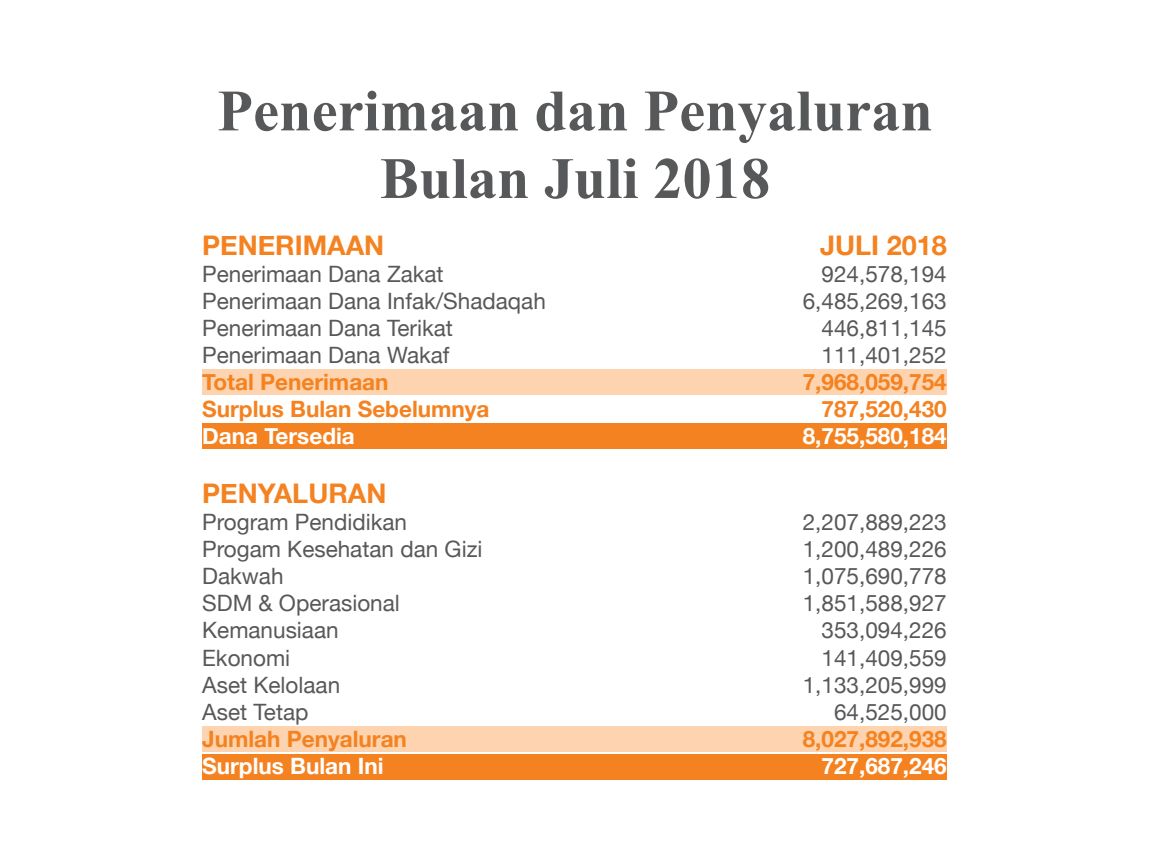
<style>
.page{position:relative;width:1149px;height:862px;background:#fff}
.page>*{position:absolute;margin:0;border:0;box-sizing:border-box;transform-origin:0 0}
.t1{font:700 58.5px "Times New Roman";color:#57585a}
.t2{font:700 27px "Helvetica Neue";color:#f58220}
.t3{font:22.5px "Helvetica Neue";color:#57585a}
.t4{font:700 22.5px "Helvetica Neue";color:#f58220}
.t5{font:700 22.5px "Helvetica Neue";color:#fff}
</style>
<div class="page">
<div style="left:202px;top:726px;width:744px;height:25px;background:#fdd4af"></div>
<div style="left:202px;top:754px;width:744px;height:25px;background:#f58220"></div>
<div style="left:202px;top:423px;width:744px;height:25px;background:#f58220"></div>
<div style="left:202px;top:369px;width:744px;height:25px;background:#fdd4af"></div>
<p class="t1" style="left:217px;top:68px;width:717px">Penerimaan dan Penyaluran</p>
<p class="t1" style="left:380px;top:136px;width:392px">Bulan Juli 2018</p>
<p class="t2" style="left:202px;top:228px;width:183px">PENERIMAAN</p>
<p class="t3" style="left:202px;top:260px;width:243px">Penerimaan Dana Zakat</p>
<p class="t3" style="left:202px;top:287px;width:345px">Penerimaan Dana Infak/Shadaqah</p>
<p class="t3" style="left:202px;top:314px;width:252px">Penerimaan Dana Terikat</p>
<p class="t3" style="left:202px;top:341px;width:249px">Penerimaan Dana Wakaf</p>
<p class="t4" style="left:202px;top:367px;width:188px">Total Penerimaan</p>
<p class="t4" style="left:202px;top:394px;width:289px">Surplus Bulan Sebelumnya</p>
<p class="t5" style="left:202px;top:421px;width:154px">Dana Tersedia</p>
<p class="t2" style="left:202px;top:476px;width:186px">PENYALURAN</p>
<p class="t3" style="left:202px;top:508px;width:206px">Program Pendidikan</p>
<p class="t3" style="left:202px;top:535px;width:282px">Progam Kesehatan dan Gizi</p>
<p class="t3" style="left:202px;top:562px;width:83px">Dakwah</p>
<p class="t3" style="left:202px;top:589px;width:199px">SDM &amp; Operasional</p>
<p class="t3" style="left:202px;top:616px;width:138px">Kemanusiaan</p>
<p class="t3" style="left:202px;top:643px;width:89px">Ekonomi</p>
<p class="t3" style="left:202px;top:670px;width:139px">Aset Kelolaan</p>
<p class="t3" style="left:202px;top:697px;width:108px">Aset Tetap</p>
<p class="t4" style="left:202px;top:724px;width:206px">Jumlah Penyaluran</p>
<p class="t5" style="left:202px;top:751px;width:183px">Surplus Bulan Ini</p>
<p class="t2" style="left:819px;top:228px;width:128px">JULI 2018</p>
<p class="t3" style="left:821px;top:260px;width:127px">924,578,194</p>
<p class="t3" style="left:802px;top:287px;width:145px">6,485,269,163</p>
<p class="t3" style="left:821px;top:314px;width:127px">446,811,145</p>
<p class="t3" style="left:821px;top:341px;width:127px">111,401,252</p>
<p class="t4" style="left:802px;top:367px;width:145px">7,968,059,754</p>
<p class="t4" style="left:821px;top:394px;width:127px">787,520,430</p>
<p class="t5" style="left:802px;top:421px;width:145px">8,755,580,184</p>
<p class="t3" style="left:802px;top:508px;width:145px">2,207,889,223</p>
<p class="t3" style="left:802px;top:535px;width:145px">1,200,489,226</p>
<p class="t3" style="left:802px;top:562px;width:145px">1,075,690,778</p>
<p class="t3" style="left:802px;top:589px;width:145px">1,851,588,927</p>
<p class="t3" style="left:821px;top:616px;width:127px">353,094,226</p>
<p class="t3" style="left:821px;top:643px;width:127px">141,409,559</p>
<p class="t3" style="left:802px;top:670px;width:145px">1,133,205,999</p>
<p class="t3" style="left:833px;top:697px;width:114px">64,525,000</p>
<p class="t4" style="left:802px;top:724px;width:145px">8,027,892,938</p>
<p class="t5" style="left:821px;top:751px;width:127px">727,687,246</p>
</div>
